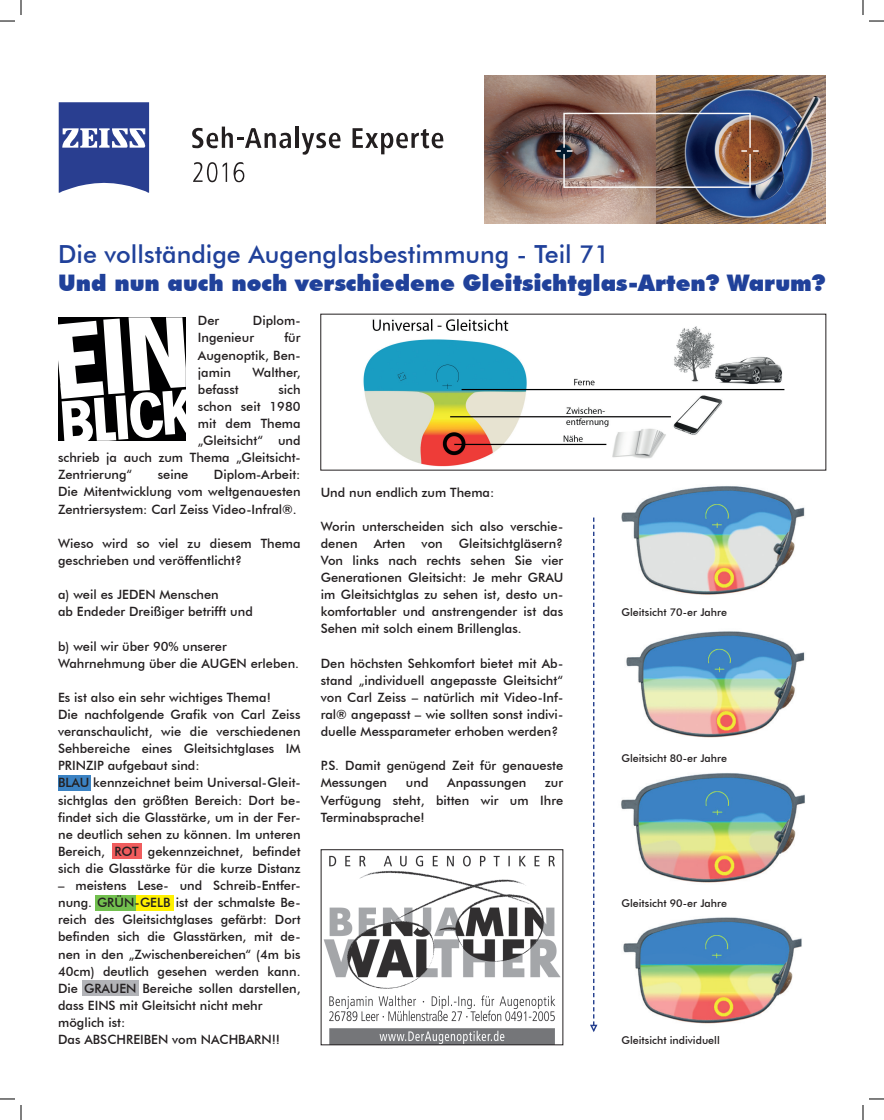
<style>
.page{position:relative;width:884px;height:1120px;background:#fff}
.page>*{position:absolute;margin:0;border:0;box-sizing:border-box;transform-origin:0 0}
.t1{font:500 24.9px "Futura BT";color:#20419a}
.t2{font:900 22.8px "Futura BT";color:#20419a}
.t3{font:500 12.8px/17.1px "Futura BT";color:#231f20}
.t4{font:500 10.7px "Futura BT";color:#231f20}
</style>
<div class="page">
<div style="left:112px;top:843px;width:30px;height:16px;background:#f05c5d"></div>
<div style="left:58px;top:774px;width:33px;height:16px;background:#3b82c3"></div>
<div style="left:83px;top:979px;width:56px;height:16px;background:#b2b3b7"></div>
<div style="left:95px;top:894px;width:42px;height:16px;background:#72c04f"></div>
<div style="left:137px;top:894px;width:37px;height:16px;background:#fff101"></div>
<img style="left:484px;top:75px;width:342px;height:148px">
<img style="left:323px;top:855px;width:238px;height:187px">
<svg style="left:58px;top:317px;width:128px;height:123px"></svg>
<svg style="left:59px;top:102px;width:90px;height:91px"></svg>
<svg style="left:233px;top:162px;width:12px;height:21px"></svg>
<hr style="left:295px;top:127px;width:4px;height:21px;background:#231f20">
<svg style="left:353px;top:128px;width:90px;height:26px"></svg>
<svg style="left:192px;top:126px;width:99px;height:23px"></svg>
<svg style="left:302px;top:132px;width:39px;height:23px"></svg>
<div style="left:236px;top:171px;width:7px;height:10px;background:#fff;border-radius:50%"></div>
<svg style="left:193px;top:162px;width:34px;height:20px"></svg>
<img style="left:363px;top:319px;width:422px;height:148px">
<img style="left:621px;top:486px;width:184px;height:109px">
<img style="left:626px;top:631px;width:179px;height:107px">
<img style="left:621px;top:773px;width:184px;height:110px">
<img style="left:623px;top:917px;width:179px;height:107px">
<svg style="left:590px;top:517px;width:8px;height:515px"></svg>
<svg style="left:0;top:0;width:22px;height:22px"></svg>
<svg style="left:0;top:1098px;width:22px;height:21px"></svg>
<svg style="left:862px;top:0;width:22px;height:22px"></svg>
<svg style="left:862px;top:1098px;width:22px;height:21px"></svg>
<p class="t1" style="left:58px;top:239px;width:553px">Die vollständige Augenglasbestimmung - Teil 71</p>
<p class="t2" style="left:58px;top:269px;width:769px">Und nun auch noch verschiedene Gleitsichtglas-Arten? Warum?</p>
<p class="t3" style="left:198px;top:312px;width:23px">Der</p>
<p class="t3" style="left:198px;top:312px;width:104px;text-indent:55px">Diplom-<br>Ingenieur</p>
<p class="t3" style="left:198px;top:329px;width:104px;text-align:justify;text-indent:86px">für Augenoptik, Ben&shy;jamin</p>
<p class="t3" style="left:253px;top:363px;width:50px">Walther,</p>
<p class="t3" style="left:198px;top:380px;width:42px">befasst</p>
<p class="t3" style="left:278px;top:380px;width:24px">sich</p>
<p class="t3" style="left:198px;top:397px;width:104px">schon seit 1980</p>
<p class="t3" style="left:198px;top:415px;width:104px">mit dem Thema</p>
<p class="t3" style="left:198px;top:432px;width:104px">„Gleitsicht“ und</p>
<p class="t3" style="left:58px;top:449px;width:244px">schrieb ja auch zum Thema „Gleitsicht-</p>
<p class="t3" style="left:58px;top:466px;width:76px">Zentrierung“</p>
<p class="t3" style="left:158px;top:466px;width:32px">seine</p>
<p class="t3" style="left:58px;top:466px;width:244px;text-align:justify;text-indent:156px">Diplom-Arbeit:<br>Die Mitentwicklung vom weltgenauesten Zentriersystem: Carl Zeiss Video-Infral®.</p>
<p class="t3" style="left:58px;top:534px;width:244px">Wieso wird so viel zu diesem Thema geschrieben und veröffentlicht?</p>
<p class="t3" style="left:58px;top:586px;width:196px">a) weil es JEDEN Menschen<br>ab Endeder Dreißiger betrifft und</p>
<p class="t3" style="left:58px;top:637px;width:242px">b) weil wir über 90% unserer<br>Wahrnehmung über die AUGEN erleben.</p>
<p class="t3" style="left:58px;top:688px;width:244px">Es ist also ein sehr wichtiges Thema!<br>Die nachfolgende Grafik von Carl Zeiss veranschaulicht, wie die verschiedenen Sehbereiche eines Gleitsichtglases IM PRINZIP aufgebaut sind:<br>BLAU kennzeichnet beim Universal-Gleit&shy;sichtglas den größten Bereich: Dort be&shy;findet sich die Glasstärke, um in der Fer&shy;ne deutlich sehen zu können. Im unteren Bereich, ROT gekennzeichnet, befindet sich die Glasstärke für die kurze Distanz</p>
<p class="t3" style="left:58px;top:876px;width:244px">– meistens Lese- und Schreib-Entfer&shy;nung. GRÜN-GELB ist der schmalste Be&shy;reich des Gleitsichtglases gefärbt: Dort befinden sich die Glasstärken, mit de&shy;nen in den „Zwischenbereichen“ (4m bis 40cm) deutlich gesehen werden kann.<br>Die GRAUEN Bereiche sollen darstellen, dass EINS mit Gleitsicht nicht mehr möglich ist:<br>Das ABSCHREIBEN vom NACHBARN!!</p>
<p class="t3" style="left:321px;top:483px;width:175px">Und nun endlich zum Thema:</p>
<p class="t3" style="left:321px;top:517px;width:244px">Worin unterscheiden sich also verschie&shy;denen</p>
<p class="t3" style="left:321px;top:534px;width:244px;text-align:justify;text-indent:138px">Gleitsichtgläsern?<br>Von links nach rechts sehen Sie vier Generationen Gleitsicht: Je mehr GRAU im Gleitsichtglas zu sehen ist, desto un&shy;komfortabler und anstrengender ist das Sehen mit solch einem Brillenglas.</p>
<p class="t3" style="left:321px;top:654px;width:244px;text-align:justify">Den höchsten Sehkomfort bietet mit Ab&shy;stand „individuell angepasste Gleitsicht“ von Carl Zeiss – natürlich mit Video-Inf&shy;ral® angepasst – wie sollten sonst indivi&shy;duelle Messparameter erhoben werden?</p>
<p class="t3" style="left:321px;top:757px;width:244px">P.S. Damit genügend Zeit für genaueste<br>Messungen</p>
<p class="t3" style="left:374px;top:534px;width:33px">Arten</p>
<p class="t3" style="left:422px;top:534px;width:23px">von</p>
<p class="t3" style="left:406px;top:774px;width:24px">und</p>
<p class="t3" style="left:447px;top:774px;width:81px">Anpassungen</p>
<p class="t3" style="left:321px;top:774px;width:244px;text-align:justify;text-indent:224px">zur Verfügung steht, bitten wir um Ihre Terminabsprache!</p>
<p class="t4" style="left:621px;top:606px;width:107px">Gleitsicht 70-er Jahre</p>
<p class="t4" style="left:621px;top:751px;width:107px">Gleitsicht 80-er Jahre</p>
<p class="t4" style="left:621px;top:896px;width:107px">Gleitsicht 90-er Jahre</p>
<p class="t4" style="left:621px;top:1033px;width:100px">Gleitsicht individuell</p>
</div>
